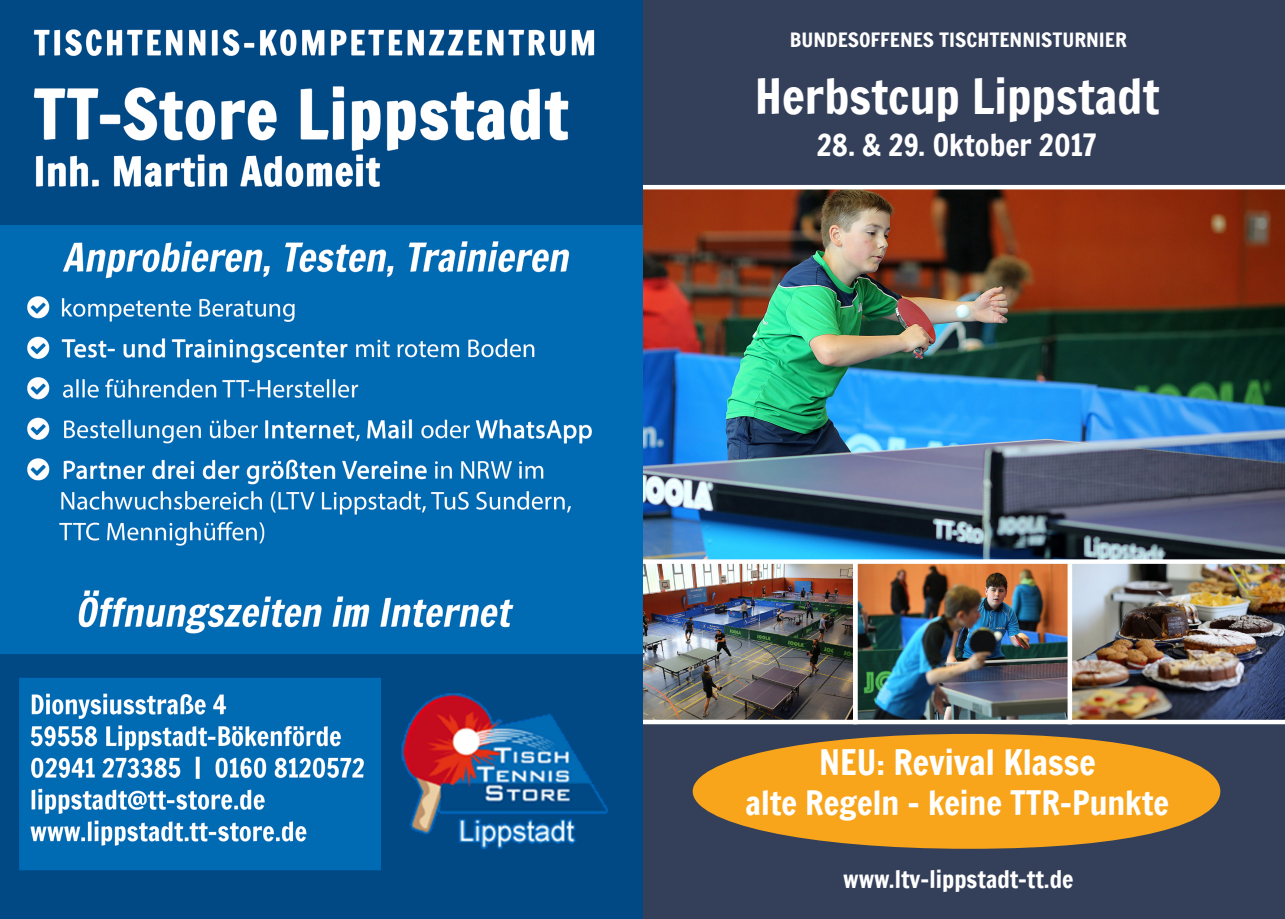
<style>
.page{position:relative;width:1285px;height:919px;background:#fff}
.page>*{position:absolute;margin:0;border:0;box-sizing:border-box;transform-origin:0 0}
.Heading_main{font:48px "Francois One";color:#fff}
.Heading_main-2{font:34.5px "Francois One";color:#fff}
.Heading_main-3{font:33px "Francois One";color:#fff}
.Heading_main-4{font:30px "Francois One";color:#fff}
.Heading_main-5{font:24px "Francois One";color:#fff}
.Heading_main-6{font:19.35px "Francois One";color:#fff;scale:1.09 1}
</style>
<div class="page">
<div style="left:642px;top:0;width:642px;height:918px;background:#34405a"></div>
<img style="left:857px;top:564px;width:210px;height:155px">
<div style="left:852px;top:558px;width:220px;height:166px;border:4px solid #fff"></div>
<img style="left:642px;top:564px;width:210px;height:155px">
<div style="left:621px;top:558px;width:236px;height:166px;border:4px solid #fff"></div>
<img style="left:1067px;top:564px;width:217px;height:160px">
<img style="left:642px;top:185px;width:642px;height:379px">
<img style="left:0;top:0;width:642px;height:918px">
<svg style="left:692px;top:733px;width:527px;height:115px;fill:#f9a51b"></svg>
<p class="Heading_main-6" style="left:789px;top:26px;width:311px">BUNDESOFFENES TISCHTENNISTURNIER</p>
<p class="Heading_main" style="left:754px;top:62px;width:406px">Herbstcup Lippstadt</p>
<p class="Heading_main-4" style="left:816px;top:123px;width:281px">28. &amp; 29. Oktober 2017</p>
<p class="Heading_main-2" style="left:819px;top:737px;width:278px">NEU: Revival Klasse</p>
<p class="Heading_main-3" style="left:745px;top:778px;width:425px">alte Regeln - keine TTR-Punkte</p>
<p class="Heading_main-5" style="left:843px;top:862px;width:232px">www.ltv-lippstadt-tt.de</p>
</div>
